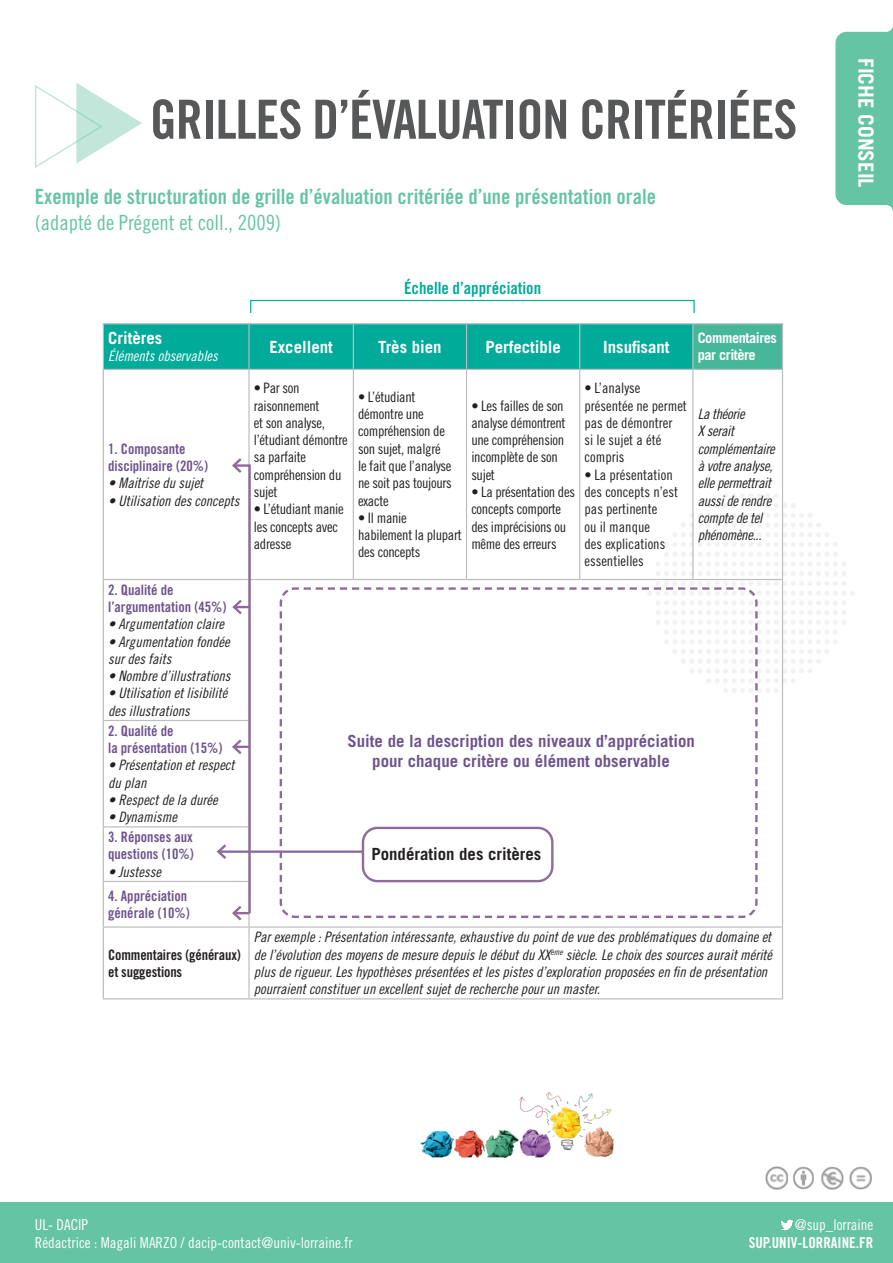
<style>
.page{position:relative;width:893px;height:1263px;background:#fff}
.page>*{position:absolute;margin:0;border:0;box-sizing:border-box;transform-origin:0 0}
.t1{font:54px "Trade Gothic LT Std Bd Cn 20";letter-spacing:-.02em;color:#57585a}
.t2{font:21px "Trade Gothic LT Std Bd Cn 20";color:#65c4a3}
.t3{font:21px "Trade Gothic LT Std Cn 18";color:#65c4a3}
.t4{font:700 21px "Trade Gothic LT Std";color:#fff}
.t5{font:700 16.8px "Trade Gothic LT Std";color:#6e538e}
.t6{font:700 16.8px "Trade Gothic LT Std";color:#fff}
.t7{font:700 16.8px "Trade Gothic LT Std";color:#231f20}
.t8{font:16.8px "Trade Gothic LT Std Bd Cn 20";color:#00ab99}
.t9{font:15px/18px "Trade Gothic LT Std Cn 18";color:#fff}
.t10{font:15px "Trade Gothic LT Std Bd Cn 20";color:#fff}
.t11{font:14.4px/17.2px "Trade Gothic LT Std Cn 18 Obl";color:#231f20}
.t12{font:14.4px/17.2px "Trade Gothic LT Std Cn 18";letter-spacing:-.02em;color:#231f20}
.t13{font:14.4px "Trade Gothic LT Std Bd Cn 20";color:#6e538e}
.t14{font:14.4px/17.2px "Trade Gothic LT Std Cn 18";color:#231f20}
.t15{font:14.4px/17.2px "Trade Gothic LT Std Cn 18 Obl";letter-spacing:-.02em;color:#231f20}
.t16{font:14.4px/17.2px "Trade Gothic LT Std Bd Cn 20";letter-spacing:-.01em;color:#231f20}
.t17{font:700 14.4px/17.2px "Trade Gothic LT Std";letter-spacing:-.03em;color:#fff}
.t18{font:14.4px "Trade Gothic LT Std Cn 18 Obl";color:#fff}
.s1{color:#fff}
</style>
<div class="page">
<div style="left:1px;top:1203px;width:892px;height:60px;background:#65c4a3"></div>
<img style="left:780px;top:1219px;width:14px;height:12px">
<img style="left:765px;top:1166px;width:22px;height:24px">
<img style="left:793px;top:1166px;width:21px;height:24px">
<img style="left:821px;top:1166px;width:22px;height:24px">
<img style="left:849px;top:1166px;width:22px;height:24px">
<svg style="left:835px;top:26px;width:58px;height:185px;background:#71c8aa"></svg>
<svg style="left:35px;top:83px;width:107px;height:85px"></svg>
<div style="left:104px;top:324px;width:588px;height:45px;background:#00ab99"></div>
<div style="left:693px;top:324px;width:89px;height:45px;background:#47b799"></div>
<hr style="left:103px;top:926px;width:146px;height:2px;background:#bcbdc0">
<hr style="left:249px;top:926px;width:104px;height:2px;background:#bcbdc0">
<hr style="left:353px;top:926px;width:114px;height:2px;background:#bcbdc0">
<hr style="left:467px;top:926px;width:113px;height:2px;background:#bcbdc0">
<hr style="left:580px;top:926px;width:113px;height:2px;background:#bcbdc0">
<hr style="left:693px;top:926px;width:90px;height:2px;background:#bcbdc0">
<hr style="left:103px;top:369px;width:146px;height:1px;background:#bcbdc0">
<hr style="left:353px;top:369px;width:114px;height:1px;background:#bcbdc0">
<hr style="left:467px;top:369px;width:113px;height:1px;background:#bcbdc0">
<hr style="left:580px;top:369px;width:113px;height:1px;background:#bcbdc0">
<hr style="left:693px;top:369px;width:90px;height:1px;background:#bcbdc0">
<hr style="left:248px;top:882px;width:2px;height:44px;background:#bcbdc0">
<hr style="left:248px;top:928px;width:2px;height:70px;background:#bcbdc0">
<hr style="left:103px;top:323px;width:146px;height:1px;background:#bcbdc0">
<hr style="left:103px;top:324px;width:1px;height:45px;background:#bcbdc0">
<hr style="left:693px;top:323px;width:90px;height:1px;background:#bcbdc0">
<hr style="left:782px;top:324px;width:1px;height:45px;background:#bcbdc0">
<hr style="left:103px;top:370px;width:1px;height:209px;background:#bcbdc0">
<hr style="left:782px;top:370px;width:1px;height:209px;background:#bcbdc0">
<hr style="left:782px;top:881px;width:1px;height:45px;background:#bcbdc0">
<hr style="left:103px;top:882px;width:1px;height:44px;background:#bcbdc0">
<hr style="left:103px;top:928px;width:1px;height:70px;background:#bcbdc0">
<hr style="left:782px;top:928px;width:1px;height:70px;background:#bcbdc0">
<hr style="left:103px;top:998px;width:146px;height:1px;background:#bcbdc0">
<hr style="left:249px;top:998px;width:104px;height:1px;background:#bcbdc0">
<hr style="left:353px;top:998px;width:114px;height:1px;background:#bcbdc0">
<hr style="left:467px;top:998px;width:113px;height:1px;background:#bcbdc0">
<hr style="left:580px;top:998px;width:113px;height:1px;background:#bcbdc0">
<hr style="left:693px;top:998px;width:90px;height:1px;background:#bcbdc0">
<hr style="left:249px;top:369px;width:104px;height:1px;background:#bcbdc0">
<hr style="left:249px;top:323px;width:104px;height:1px;background:#bcbdc0">
<hr style="left:248px;top:324px;width:2px;height:45px;background:#bcbdc0">
<hr style="left:248px;top:370px;width:2px;height:209px;background:#bcbdc0">
<hr style="left:249px;top:579px;width:104px;height:1px;background:#bcbdc0">
<hr style="left:353px;top:323px;width:114px;height:1px;background:#bcbdc0">
<hr style="left:353px;top:324px;width:1px;height:45px;background:#bcbdc0">
<hr style="left:353px;top:370px;width:1px;height:209px;background:#bcbdc0">
<hr style="left:467px;top:323px;width:113px;height:1px;background:#bcbdc0">
<hr style="left:466px;top:324px;width:1px;height:45px;background:#bcbdc0">
<hr style="left:466px;top:370px;width:1px;height:209px;background:#bcbdc0">
<hr style="left:580px;top:323px;width:113px;height:1px;background:#bcbdc0">
<hr style="left:579px;top:324px;width:1px;height:45px;background:#bcbdc0">
<hr style="left:692px;top:324px;width:1px;height:45px;background:#bcbdc0">
<hr style="left:579px;top:370px;width:1px;height:209px;background:#bcbdc0">
<hr style="left:692px;top:370px;width:1px;height:209px;background:#bcbdc0">
<hr style="left:103px;top:579px;width:146px;height:1px;background:#bcbdc0">
<hr style="left:103px;top:580px;width:1px;height:140px;background:#bcbdc0">
<hr style="left:103px;top:720px;width:147px;height:1px;background:#bcbdc0">
<hr style="left:103px;top:721px;width:1px;height:105px;background:#bcbdc0">
<hr style="left:103px;top:826px;width:147px;height:1px;background:#bcbdc0">
<hr style="left:103px;top:827px;width:1px;height:54px;background:#bcbdc0">
<hr style="left:103px;top:881px;width:147px;height:1px;background:#bcbdc0">
<svg style="left:352px;top:493px;width:503px;height:389px"></svg>
<svg style="left:279px;top:586px;width:480px;height:332px"></svg>
<div style="left:362px;top:827px;width:191px;height:55px;border:2px solid #8f6b9c;border-radius:14px"></div>
<div style="left:250px;top:300px;width:445px;height:14px;border:1px solid #00ab99"></div>
<hr style="left:218px;top:850px;width:144px;height:3px;background:#8f6b9c">
<svg style="left:215px;top:456px;width:37px;height:467px"></svg>
<img style="left:385px;top:1092px;width:268px;height:111px">
<p class="t1" style="left:150px;top:87px;width:649px">GRILLES D’ÉVALUATION CRITÉRIÉES</p>
<p class="t2" style="left:35px;top:184px;width:623px">Exemple de structuration de grille d’évaluation critériée d’une présentation orale</p>
<p class="t3" style="left:35px;top:210px;width:248px">(adapté de Prégent et coll., 2009)</p>
<p class="t8" style="left:404px;top:277px;width:139px">Échelle d’appréciation</p>
<p class="t6" style="left:108px;top:328px;width:56px">Critères</p>
<p class="t18" style="left:108px;top:348px;width:111px">Éléments observables</p>
<p class="t13" style="left:108px;top:440px;width:79px">1. Composante</p>
<p class="t13" style="left:108px;top:457px;width:101px">disciplinaire (20%)</p>
<p class="t11" style="left:108px;top:475px;width:97px">• Maitrise du sujet</p>
<p class="t11" style="left:108px;top:492px;width:133px">• Utilisation des concepts</p>
<p class="t13" style="left:108px;top:581px;width:67px">2. Qualité de</p>
<p class="t13" style="left:108px;top:598px;width:120px">l’argumentation (45%)</p>
<p class="t11" style="left:108px;top:616px;width:117px">• Argumentation claire</p>
<p class="t11" style="left:108px;top:633px;width:123px">• Argumentation fondée sur des faits</p>
<p class="t11" style="left:108px;top:668px;width:124px">• Nombre d’illustrations</p>
<p class="t11" style="left:108px;top:685px;width:121px">• Utilisation et lisibilité des illustrations</p>
<p class="t13" style="left:108px;top:722px;width:67px">2. Qualité de</p>
<p class="t13" style="left:108px;top:739px;width:116px">la présentation (15%)</p>
<p class="t11" style="left:108px;top:757px;width:128px">• Présentation et respect du plan</p>
<p class="t11" style="left:108px;top:791px;width:111px">• Respect de la durée</p>
<p class="t11" style="left:108px;top:809px;width:70px">• Dynamisme</p>
<p class="t13" style="left:108px;top:828px;width:86px">3. Réponses aux</p>
<p class="t13" style="left:108px;top:845px;width:87px">questions (10%)</p>
<p class="t11" style="left:108px;top:863px;width:54px">• Justesse</p>
<p class="t13" style="left:108px;top:887px;width:81px">4. Appréciation</p>
<p class="t13" style="left:108px;top:904px;width:83px">générale (10%)</p>
<p class="t16" style="left:108px;top:946px;width:134px">Commentaires (généraux) et suggestions</p>
<p class="t6" style="left:269px;top:336px;width:65px">Excellent</p>
<p class="t6" style="left:378px;top:336px;width:65px">Très bien</p>
<p class="t6" style="left:485px;top:336px;width:77px">Perfectible</p>
<p class="t6" style="left:603px;top:336px;width:68px">Insufisant</p>
<p class="t17" style="left:698px;top:329px;width:81px">Commentaires par critère</p>
<p class="t12" style="left:254px;top:379px;width:95px">• Par son raisonnement<br>et son analyse, l’étudiant démontre sa parfaite compréhension du sujet</p>
<p class="t12" style="left:254px;top:500px;width:91px">• L’étudiant manie les concepts avec</p>
<p class="t12" style="left:254px;top:535px;width:39px">adresse</p>
<p class="t12" style="left:358px;top:388px;width:95px">• L’étudiant démontre une compréhension de son sujet, malgré le fait que l’analyse ne soit pas toujours exacte</p>
<p class="t12" style="left:358px;top:509px;width:105px">• Il manie habilement la plupart des concepts</p>
<p class="t12" style="left:471px;top:397px;width:96px">• Les failles de son analyse démontrent une compréhension incomplète de son sujet</p>
<p class="t12" style="left:471px;top:483px;width:105px">• La présentation des concepts comporte des imprécisions ou même des erreurs</p>
<p class="t14" style="left:584px;top:379px;width:104px">• L’analyse présentée ne permet pas de démontrer<br>si le sujet a été compris</p>
<p class="t14" style="left:584px;top:466px;width:95px">• La présentation des concepts n’est pas pertinente<br>ou il manque<br>des explications essentielles</p>
<p class="t15" style="left:698px;top:406px;width:79px">La théorie<br>X serait complémentaire à votre analyse, elle permettrait aussi de rendre compte de tel phénomène...</p>
<p class="t5" style="left:348px;top:731px;width:349px">Suite de la description des niveaux d’appréciation</p>
<p class="t5" style="left:372px;top:751px;width:299px">pour chaque critère ou élément observable</p>
<p class="t7" style="left:371px;top:843px;width:171px">Pondération des critères</p>
<p class="t11" style="left:254px;top:929px;width:520px">Par exemple : Présentation intéressante, exhaustive du point de vue des problématiques du domaine et de l’évolution des moyens de mesure depuis le début du XX<sup>ème</sup> siècle. Le choix des sources aurait mérité plus de rigueur. Les hypothèses <span class="s1">présentées et les pistes d’exploration proposées en fin de présentation pourraient constituer un excellent sujet de recherche pour un master.</span></p>
<p class="t4" style="left:879px;top:58px;width:131px;rotate:90deg">FICHE CONSEIL</p>
<p class="t9" style="left:35px;top:1215px;width:319px">UL- DACIP<br>Rédactrice : Magali MARZO / dacip-contact@univ-lorraine.fr</p>
<p class="t9" style="left:795px;top:1216px;width:80px">@sup_lorraine</p>
<p class="t10" style="left:749px;top:1234px;width:126px">SUP.UNIV-LORRAINE.FR</p>
</div>
